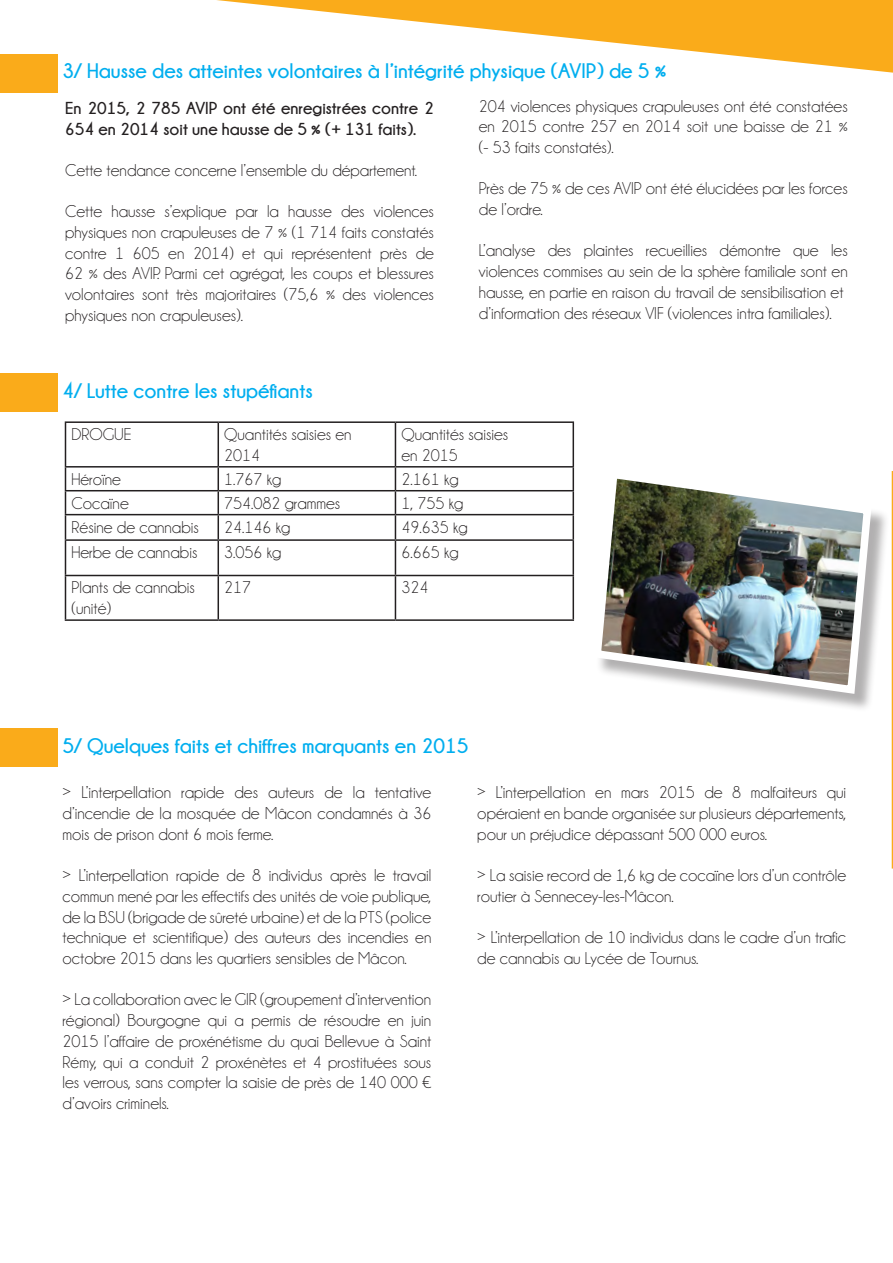
<style>
.page{position:relative;width:893px;height:1263px;background:#fff}
.page>*{position:absolute;margin:0;border:0;box-sizing:border-box;transform-origin:0 0}
.t1{font:700 21px "Champagne&Limousines";color:#00aeef}
.t2{font:17.25px/20.7px "Champagne&Limousines";color:#231f20;text-align:justify}
.t3{font:700 17.25px/20.7px "Champagne&Limousines";color:#231f20}
</style>
<div class="page">
<svg style="left:217px;top:0;width:676px;height:73px"></svg>
<svg style="left:892px;top:471px;width:1px;height:397px"></svg>
<div style="left:596px;top:473px;width:294px;height:239px;background:#231f20;opacity:.35"></div>
<img style="left:596px;top:473px;width:279px;height:225px">
<div style="left:0;top:54px;width:57px;height:38px;background:#faab1a"></div>
<hr style="left:65px;top:421px;width:153px;height:2px;background:#231f20">
<hr style="left:65px;top:423px;width:1px;height:43px;background:#231f20">
<hr style="left:218px;top:421px;width:177px;height:2px;background:#231f20">
<hr style="left:218px;top:423px;width:1px;height:43px;background:#231f20">
<hr style="left:395px;top:421px;width:179px;height:2px;background:#231f20">
<hr style="left:395px;top:423px;width:1px;height:43px;background:#231f20">
<hr style="left:573px;top:423px;width:1px;height:43px;background:#231f20">
<hr style="left:65px;top:466px;width:153px;height:2px;background:#231f20">
<hr style="left:218px;top:466px;width:177px;height:2px;background:#231f20">
<hr style="left:395px;top:466px;width:179px;height:2px;background:#231f20">
<hr style="left:65px;top:490px;width:153px;height:1px;background:#231f20">
<hr style="left:218px;top:490px;width:177px;height:1px;background:#231f20">
<hr style="left:395px;top:490px;width:179px;height:1px;background:#231f20">
<hr style="left:65px;top:514px;width:153px;height:1px;background:#231f20">
<svg style="left:65px;top:468px;width:1px;height:71px"></svg>
<hr style="left:218px;top:514px;width:177px;height:1px;background:#231f20">
<svg style="left:218px;top:468px;width:1px;height:71px"></svg>
<hr style="left:395px;top:514px;width:179px;height:1px;background:#231f20">
<svg style="left:395px;top:468px;width:1px;height:71px"></svg>
<svg style="left:573px;top:468px;width:1px;height:71px"></svg>
<hr style="left:65px;top:539px;width:153px;height:2px;background:#231f20">
<hr style="left:65px;top:541px;width:1px;height:34px;background:#231f20">
<hr style="left:218px;top:539px;width:177px;height:2px;background:#231f20">
<hr style="left:218px;top:541px;width:1px;height:34px;background:#231f20">
<hr style="left:395px;top:539px;width:179px;height:2px;background:#231f20">
<hr style="left:395px;top:541px;width:1px;height:34px;background:#231f20">
<hr style="left:573px;top:541px;width:1px;height:34px;background:#231f20">
<hr style="left:65px;top:575px;width:153px;height:1px;background:#231f20">
<hr style="left:65px;top:576px;width:1px;height:43px;background:#231f20">
<hr style="left:218px;top:575px;width:177px;height:1px;background:#231f20">
<hr style="left:218px;top:576px;width:1px;height:43px;background:#231f20">
<hr style="left:395px;top:575px;width:179px;height:1px;background:#231f20">
<hr style="left:395px;top:576px;width:1px;height:43px;background:#231f20">
<hr style="left:573px;top:576px;width:1px;height:43px;background:#231f20">
<hr style="left:65px;top:619px;width:153px;height:2px;background:#231f20">
<hr style="left:218px;top:619px;width:177px;height:2px;background:#231f20">
<hr style="left:395px;top:619px;width:179px;height:2px;background:#231f20">
<div style="left:0;top:374px;width:57px;height:38px;background:#faab1a"></div>
<div style="left:0;top:729px;width:57px;height:38px;background:#faab1a"></div>
<p class="t1" style="left:62px;top:59px;width:605px">3/ Hausse des atteintes volontaires à l’intégrité physique (AVIP) de 5 %</p>
<p class="t3" style="left:65px;top:97px;width:370px">En 2015, 2 785 AVIP ont été enregistrées contre 2<br>654 en 2014 soit une hausse de 5 % (+ 131 faits).</p>
<p class="t2" style="left:65px;top:160px;width:353px">Cette tendance concerne l’ensemble du département.</p>
<p class="t2" style="left:65px;top:201px;width:370px">Cette hausse s’explique par la hausse des violences physiques non crapuleuses de 7 % (1 714 faits constatés contre 1 605 en 2014) et qui représentent près de 62 % des AVIP. Parmi cet agrégat, les coups et blessures volontaires sont très majoritaires (75,6 % des violences physiques non crapuleuses).</p>
<p class="t2" style="left:479px;top:96px;width:370px">204 violences physiques crapuleuses ont été constatées en 2015 contre 257 en 2014 soit une baisse de 21 % (- 53 faits constatés).</p>
<p class="t2" style="left:479px;top:178px;width:370px">Près de 75 % de ces AVIP ont été élucidées par les forces de l’ordre.</p>
<p class="t2" style="left:479px;top:240px;width:370px;text-align:left">L’analyse des plaintes recueillies démontre que les violences commises au sein de la sphère familiale sont en hausse, en partie en raison du travail de sensibilisation et d’information des réseaux VIF (violences intra familiales).</p>
<p class="t1" style="left:62px;top:379px;width:252px">4/ Lutte contre les stupéfiants</p>
<p class="t2" style="left:71px;top:424px;width:62px">DROGUE</p>
<p class="t2" style="left:224px;top:424px;width:129px">Quantités saisies en<br>2014</p>
<p class="t2" style="left:401px;top:424px;width:108px">Quantités saisies</p>
<p class="t2" style="left:401px;top:445px;width:58px">en 2015</p>
<p class="t2" style="left:71px;top:469px;width:51px">Héroïne</p>
<p class="t2" style="left:224px;top:469px;width:59px">1.767 kg</p>
<p class="t2" style="left:401px;top:469px;width:59px">2.161 kg</p>
<p class="t2" style="left:71px;top:493px;width:59px">Cocaïne</p>
<p class="t2" style="left:224px;top:493px;width:118px">754.082 grammes</p>
<p class="t2" style="left:401px;top:493px;width:63px">1, 755 kg</p>
<p class="t2" style="left:71px;top:517px;width:129px">Résine de cannabis</p>
<p class="t2" style="left:224px;top:517px;width:68px">24.146 kg</p>
<p class="t2" style="left:401px;top:517px;width:68px">49.635 kg</p>
<p class="t2" style="left:71px;top:542px;width:127px">Herbe de cannabis</p>
<p class="t2" style="left:224px;top:542px;width:59px">3.056 kg</p>
<p class="t2" style="left:401px;top:542px;width:59px">6.665 kg</p>
<p class="t2" style="left:71px;top:577px;width:125px">Plants de cannabis (unité)</p>
<p class="t2" style="left:224px;top:577px;width:29px">217</p>
<p class="t2" style="left:401px;top:577px;width:29px">324</p>
<p class="t1" style="left:63px;top:734px;width:408px">5/ Quelques faits et chiffres marquants en 2015</p>
<p class="t2" style="left:63px;top:782px;width:370px">&gt; L’interpellation rapide des auteurs de la tentative d’incendie de la mosquée de Mâcon condamnés à 36 mois de prison dont 6 mois ferme.</p>
<p class="t2" style="left:63px;top:865px;width:370px">&gt; L’interpellation rapide de 8 individus après le travail commun mené par les effectifs des unités de voie publique, de la BSU (brigade de sûreté urbaine) et de la PTS (police technique et scientifique) des auteurs des incendies en octobre 2015 dans les quartiers sensibles de Mâcon.</p>
<p class="t2" style="left:63px;top:989px;width:370px">&gt; La collaboration avec le GIR (groupement d’intervention régional) Bourgogne qui a permis de résoudre en juin 2015 l’affaire de proxénétisme du quai Bellevue à Saint Rémy, qui a conduit 2 proxénètes et 4 prostituées sous les verrous, sans compter la saisie de près de 140 000 € d’avoirs criminels.</p>
<p class="t2" style="left:477px;top:782px;width:370px">&gt; L’interpellation en mars 2015 de 8 malfaiteurs qui opéraient en bande organisée sur plusieurs départements, pour un préjudice dépassant 500 000 euros.</p>
<p class="t2" style="left:477px;top:865px;width:370px">&gt; La saisie record de 1,6 kg de cocaïne lors d’un contrôle routier à Sennecey-les-Mâcon.</p>
<p class="t2" style="left:477px;top:927px;width:370px">&gt; L’interpellation de 10 individus dans le cadre d’un trafic de cannabis au Lycée de Tournus.</p>
</div>
